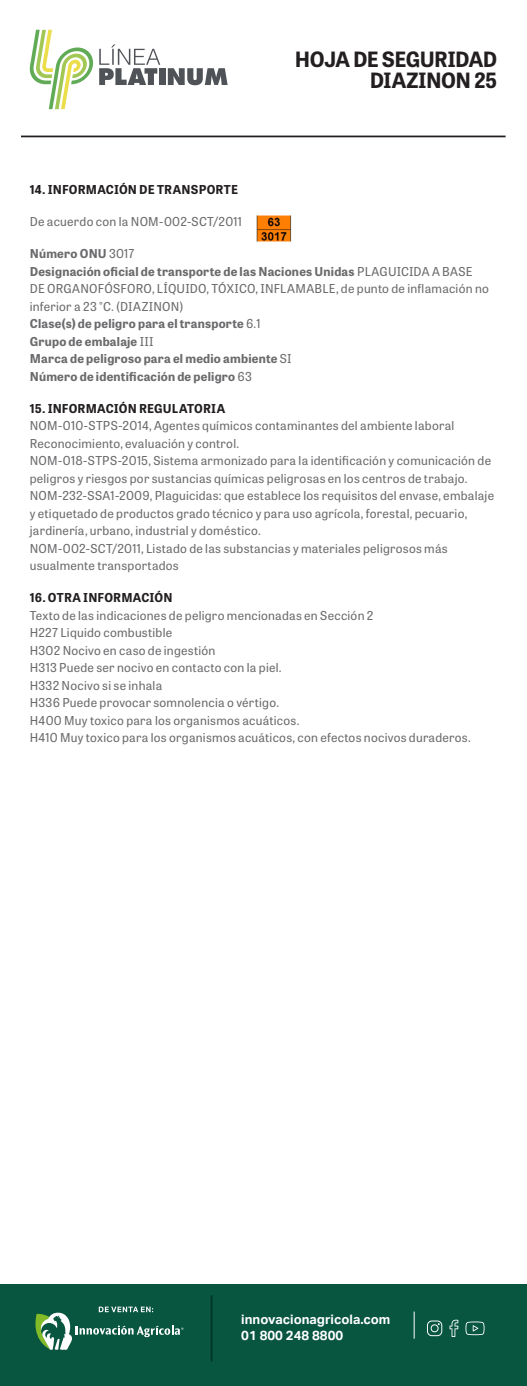
<style>
.page{position:relative;width:527px;height:1386px;background:#fff}
.page>*{position:absolute;margin:0;border:0;box-sizing:border-box;transform-origin:0 0}
.t1{font:700 21px "Tablet Gothic";letter-spacing:-.025em;color:#231f20}
.t2{font:700 13.12px "Aktiv Grotesk";color:#fff}
.t3{font:12.25px/17.5px "Tablet Gothic";letter-spacing:.02em;color:#6b6b6e}
.t4{font:700 12.25px "Tablet Gothic";letter-spacing:.02em;color:#6b6b6e}
.t5{font:700 12.25px "Tablet Gothic";letter-spacing:.015em;color:#231f20}
.s1{font-weight:400}
.s2{font-weight:700}
</style>
<div class="page">
<div style="left:0;top:1285px;width:527px;height:101px;background:#085540"></div>
<hr style="left:21px;top:136px;width:484px;height:1px;background:#231f20">
<svg style="left:414px;top:1312px;width:1px;height:27px"></svg>
<hr style="left:211px;top:1295px;width:1px;height:66px;background:#003624">
<svg style="left:427px;top:1321px;width:15px;height:15px"></svg>
<svg style="left:449px;top:1320px;width:9px;height:17px"></svg>
<svg style="left:465px;top:1322px;width:19px;height:13px"></svg>
<svg style="left:35px;top:1307px;width:148px;height:43px"></svg>
<div style="left:159px;top:68px;width:6px;height:17px;background:#4f5257"></div>
<svg style="left:168px;top:68px;width:60px;height:17px"></svg>
<svg style="left:29px;top:30px;width:131px;height:79px"></svg>
<img style="left:256px;top:215px;width:36px;height:27px">
<p class="t1" style="left:295px;top:44px;width:204px">HOJA DE SEGURIDAD</p>
<p class="t1" style="left:370px;top:66px;width:129px">DIAZINON 25</p>
<p class="t5" style="left:30px;top:180px;width:210px">14. INFORMACIÓN DE TRANSPORTE</p>
<p class="t3" style="left:30px;top:212px;width:214px">De acuerdo con la NOM-002-SCT/2011</p>
<p class="t4" style="left:30px;top:245px;width:106px">Número ONU <span class="s1">3017</span></p>
<p class="t3" style="left:30px;top:262px;width:461px"><span class="s2">Designación oficial de transporte de las Naciones Unidas</span> PLAGUICIDA A BASE<br>DE ORGANOFÓSFORO, LÍQUIDO, TÓXICO, INFLAMABLE, de punto de inflamación no inferior a 23 °C. (DIAZINON)</p>
<p class="t4" style="left:30px;top:315px;width:232px">Clase(s) de peligro para el transporte <span class="s1">6.1</span></p>
<p class="t4" style="left:30px;top:332px;width:125px">Grupo de embalaje <span class="s1">III</span></p>
<p class="t4" style="left:30px;top:350px;width:263px">Marca de peligroso para el medio ambiente <span class="s1">SI</span></p>
<p class="t4" style="left:30px;top:367px;width:224px">Número de identificación de peligro <span class="s1">63</span></p>
<p class="t5" style="left:30px;top:400px;width:197px">15. INFORMACIÓN REGULATORIA</p>
<p class="t3" style="left:30px;top:416px;width:426px">NOM-010-STPS-2014, Agentes químicos contaminantes del ambiente laboral<br>Reconocimiento, evaluación y control.</p>
<p class="t3" style="left:30px;top:451px;width:463px">NOM-018-STPS-2015, Sistema armonizado para la identificación y comunicación de peligros y riesgos por sustancias químicas peligrosas en los centros de trabajo.</p>
<p class="t3" style="left:30px;top:486px;width:466px">NOM-232-SSA1-2009, Plaguicidas: que establece los requisitos del envase, embalaje y etiquetado de productos grado técnico y para uso agrícola, forestal, pecuario, jardinería, urbano, industrial y doméstico.</p>
<p class="t3" style="left:30px;top:539px;width:419px">NOM-002-SCT/2011, Listado de las substancias y materiales peligrosos más usualmente transportados</p>
<p class="t5" style="left:30px;top:589px;width:144px">16. OTRA INFORMACIÓN</p>
<p class="t3" style="left:30px;top:606px;width:345px">Texto de las indicaciones de peligro mencionadas en Sección 2</p>
<p class="t3" style="left:30px;top:624px;width:144px">H227 Liquido combustible</p>
<p class="t3" style="left:30px;top:641px;width:187px">H302 Nocivo en caso de ingestión</p>
<p class="t3" style="left:30px;top:659px;width:253px">H313 Puede ser nocivo en contacto con la piel.</p>
<p class="t3" style="left:30px;top:676px;width:134px">H332 Nocivo si se inhala</p>
<p class="t3" style="left:30px;top:694px;width:251px">H336 Puede provocar somnolencia o vértigo.</p>
<p class="t3" style="left:30px;top:711px;width:271px">H400 Muy toxico para los organismos acuáticos.</p>
<p class="t3" style="left:30px;top:729px;width:442px">H410 Muy toxico para los organismos acuáticos, con efectos nocivos duraderos.</p>
<p class="t2" style="left:241px;top:1311px;width:151px">innovacionagricola.com</p>
<p class="t2" style="left:241px;top:1327px;width:103px">01 800 248 8800</p>
</div>
